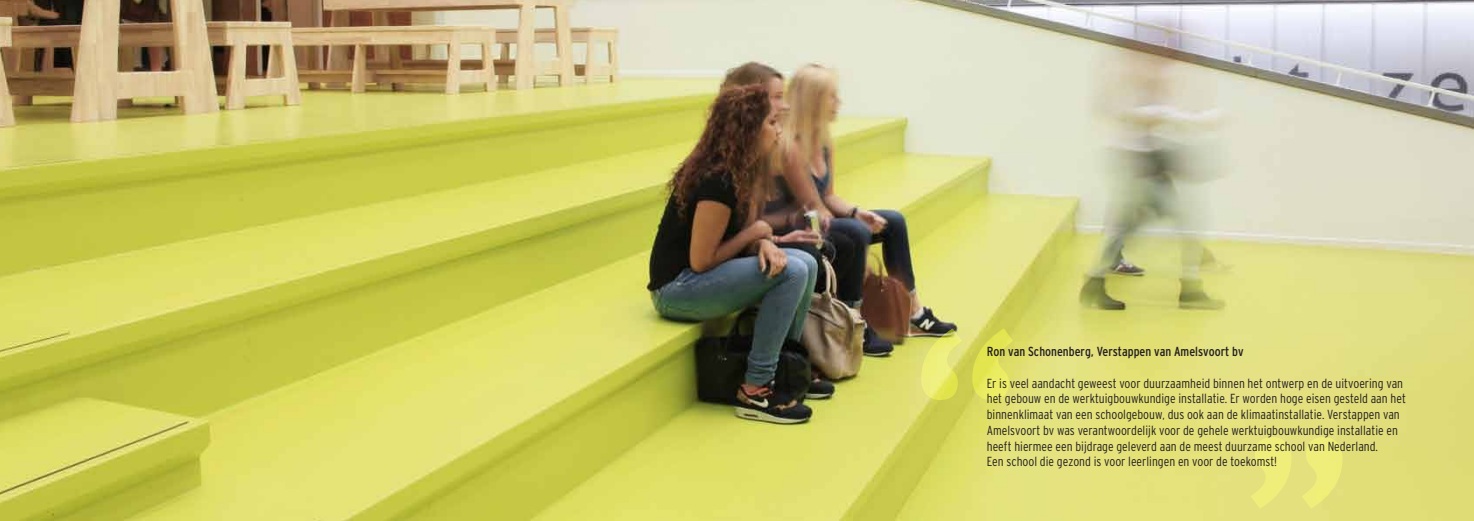
<style>
.page{position:relative;width:1474px;height:521px;background:#fff}
.page>*{position:absolute;margin:0;border:0;box-sizing:border-box;transform-origin:0 0}
.t1{font:700 227.41px "Trebuchet MS";color:#dfe67c}
.t2{font:300 13.12px/15.8px "Q Interstate 2000 Cond";color:#231f20}
.t3{font:13.12px "Q Interstate 2000 Cond";color:#231f20}
</style>
<div class="page">
<img style="left:0;top:0;width:1473px;height:521px">
<h1 class="t1" style="left:898px;top:273px;width:135px">“</h1>
<p class="t3" style="left:986px;top:344px;width:258px">Ron van Schonenberg, Verstappen van Amelsvoort bv</p>
<p class="t2" style="left:986px;top:375px;width:420px">Er is veel aandacht geweest voor duurzaamheid binnen het ontwerp en de uitvoering van het gebouw en de werktuigbouwkundige installatie. Er worden hoge eisen gesteld aan het binnenklimaat van een schoolgebouw, dus ook aan de klimaatinstallatie. Verstappen van Amelsvoort bv was verantwoordelijk voor de gehele werktuigbouwkundige installatie en heeft hiermee een bijdrage geleverd aan de meest duurzame school van Nederland.<br>Een school die gezond is voor leerlingen en voor de toekomst!</p>
<h1 class="t1" style="left:1230px;top:382px;width:135px">”</h1>
</div>
